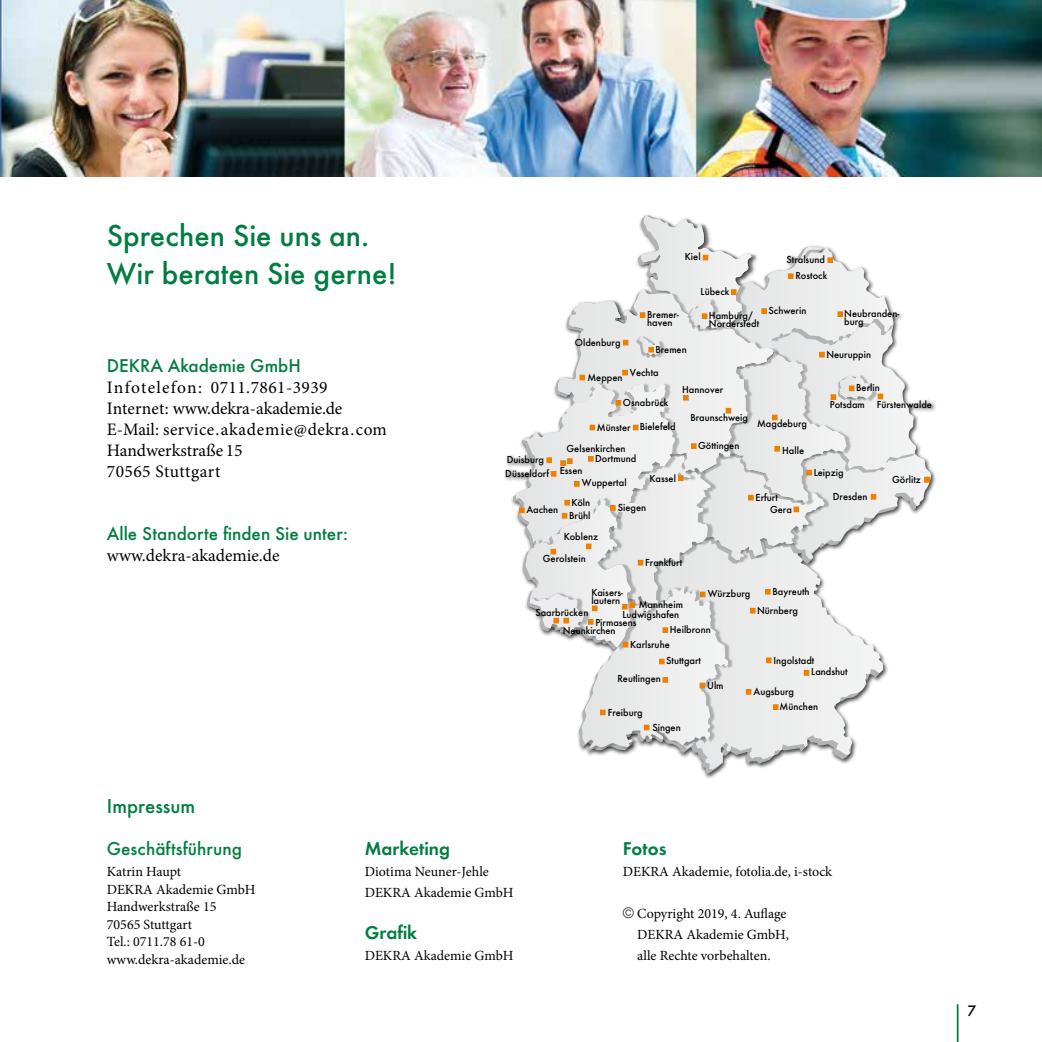
<style>
.page{position:relative;width:1042px;height:1042px;background:#fff}
.page>*{position:absolute;margin:0;border:0;box-sizing:border-box;transform-origin:0 0}
.t1{font:500 31.5px/37.8px "Futura TOT";color:#007d40}
.t2{font:500 21px "Futura TOT";color:#007d40}
.t3{font:500 19.25px "Futura TOT";color:#007d40}
.t4{font:19.25px "Futura TOT Dem";color:#007d40}
.t5{font:17.5px/21px "Minion Pro";letter-spacing:.01em;color:#000}
.t6{font:500 15.75px "Futura TOT";color:#000}
.t7{font:14px/17.5px "Minion Pro";color:#000}
.t8{font:500 10.5px/8.2px "Futura TOT";color:#000}
.s1{font-family:"Futura Com";color:#3e3d40}
</style>
<div class="page">
<img style="left:0;top:0;width:1042px;height:176px">
<hr style="left:957px;top:1004px;width:1px;height:38px;background:#007d40">
<svg style="left:678px;top:751px;width:178px;height:18px"></svg>
<svg style="left:513px;top:215px;width:419px;height:536px"></svg>
<h1 class="t1" style="left:107px;top:217px;width:291px">Sprechen Sie uns an.<br>Wir beraten Sie gerne!</h1>
<h3 class="t3" style="left:107px;top:354px;width:195px">DEKRA Akademie GmbH</h3>
<h3 class="t5" style="left:107px;top:377px;width:282px">Infotelefon: 0711.7861-3939<br>Internet: www.dekra-akademie.de<br>E-Mail: service.akademie@dekra.com<br>Handwerkstraße 15<br>70565 Stuttgart</h3>
<h3 class="t3" style="left:107px;top:522px;width:242px">Alle Standorte finden Sie unter:</h3>
<h3 class="t5" style="left:107px;top:545px;width:174px">www.dekra-akademie.de</h3>
<h2 class="t2" style="left:107px;top:794px;width:90px">Impressum</h2>
<p class="t8" style="left:575px;top:338px;width:47px">Oldenburg</p>
<p class="t8" style="left:685px;top:253px;width:17px">Kiel</p>
<p class="t8" style="left:786px;top:256px;width:40px">Stralsund</p>
<p class="t8" style="left:795px;top:271px;width:33px">Rostock</p>
<p class="t8" style="left:700px;top:287px;width:30px">Lübeck</p>
<p class="t8" style="left:647px;top:310px;width:33px">Bremer&shy;haven</p>
<p class="t8" style="left:709px;top:311px;width:52px">Hamburg/<br>Norderstedt</p>
<p class="t8" style="left:768px;top:306px;width:39px">Schwerin</p>
<p class="t8" style="left:844px;top:309px;width:57px">Neubranden&shy;burg</p>
<p class="t8" style="left:655px;top:345px;width:33px">Bremen</p>
<p class="t8" style="left:826px;top:350px;width:46px">Neuruppin</p>
<p class="t8" style="left:630px;top:368px;width:30px">Vechta</p>
<p class="t8" style="left:587px;top:373px;width:37px">Meppen</p>
<p class="t8" style="left:682px;top:386px;width:43px">Hannover</p>
<p class="t8" style="left:690px;top:413px;width:59px">Braunschweig</p>
<p class="t8" style="left:623px;top:398px;width:47px">Osnabrück</p>
<p class="t8" style="left:597px;top:422px;width:80px">Münster Bielefeld</p>
<p class="t8" style="left:566px;top:444px;width:60px">Gelsenkirchen</p>
<p class="t8" style="left:507px;top:455px;width:39px">Duisburg</p>
<p class="t8" style="left:595px;top:454px;width:43px">Dortmund</p>
<p class="t8" style="left:505px;top:469px;width:79px">Düsseldorf Essen</p>
<p class="t8" style="left:569px;top:495px;width:23px;line-height:13.1px">Köln<br>Brühl</p>
<p class="t8" style="left:649px;top:474px;width:28px">Kassel</p>
<p class="t8" style="left:582px;top:479px;width:46px">Wuppertal</p>
<p class="t8" style="left:618px;top:503px;width:30px">Siegen</p>
<p class="t8" style="left:526px;top:506px;width:33px">Aachen</p>
<p class="t8" style="left:564px;top:532px;width:36px">Koblenz</p>
<p class="t8" style="left:543px;top:554px;width:44px">Gerolstein</p>
<p class="t8" style="left:645px;top:558px;width:39px">Frankfurt</p>
<p class="t8" style="left:698px;top:441px;width:43px">Göttingen</p>
<p class="t8" style="left:856px;top:384px;width:25px">Berlin</p>
<p class="t8" style="left:757px;top:419px;width:52px">Magdeburg</p>
<p class="t8" style="left:782px;top:447px;width:23px">Halle</p>
<p class="t8" style="left:830px;top:400px;width:104px">Potsdam Fürstenwalde</p>
<p class="t8" style="left:814px;top:468px;width:31px">Leipzig</p>
<p class="t8" style="left:892px;top:475px;width:30px">Görlitz</p>
<p class="t8" style="left:755px;top:493px;width:24px">Erfurt</p>
<p class="t8" style="left:833px;top:492px;width:36px">Dresden</p>
<p class="t8" style="left:770px;top:505px;width:23px">Gera</p>
<p class="t8" style="left:708px;top:590px;width:44px">Würzburg</p>
<p class="t8" style="left:772px;top:587px;width:39px">Bayreuth</p>
<p class="t8" style="left:591px;top:588px;width:33px">Kaisers&shy;lautern</p>
<p class="t8" style="left:622px;top:600px;width:62px;line-height:9.8px;text-indent:16px">Mannheim<br>Ludwigshafen</p>
<p class="t8" style="left:757px;top:606px;width:42px">Nürnberg</p>
<p class="t8" style="left:811px;top:654px;width:38px;line-height:11.7px;text-indent:-38px">Ingolstadt<br>Landshut</p>
<p class="t8" style="left:535px;top:608px;width:54px">Saarbrücken</p>
<p class="t8" style="left:595px;top:618px;width:43px">Pirmasens</p>
<p class="t8" style="left:670px;top:626px;width:43px">Heilbronn</p>
<p class="t8" style="left:563px;top:626px;width:54px">Neunkirchen</p>
<p class="t8" style="left:630px;top:640px;width:41px">Karlsruhe</p>
<p class="t8" style="left:617px;top:675px;width:45px">Reutlingen</p>
<p class="t8" style="left:608px;top:709px;width:37px">Freiburg</p>
<p class="t8" style="left:652px;top:724px;width:30px">Singen</p>
<p class="t8" style="left:666px;top:657px;width:36px">Stuttgart</p>
<p class="t8" style="left:707px;top:681px;width:18px">Ulm</p>
<p class="t8" style="left:753px;top:687px;width:42px">Augsburg</p>
<p class="t8" style="left:779px;top:702px;width:40px">München</p>
<h3 class="t3" style="left:107px;top:837px;width:136px">Geschäftsführung</h3>
<h3 class="t7" style="left:107px;top:863px;width:150px">Katrin Haupt<br>DEKRA Akademie GmbH<br>Handwerkstraße 15<br>70565 Stuttgart<br>Tel.: 0711.78 61-0 www.dekra-akademie.de</h3>
<h3 class="t4" style="left:365px;top:837px;width:87px">Marketing</h3>
<h3 class="t7" style="left:365px;top:861px;width:150px;line-height:21px">Diotima Neuner-Jehle<br>DEKRA Akademie GmbH</h3>
<h3 class="t4" style="left:365px;top:921px;width:54px">Grafik</h3>
<h3 class="t7" style="left:365px;top:947px;width:150px">DEKRA Akademie GmbH</h3>
<h3 class="t4" style="left:623px;top:837px;width:45px">Fotos</h3>
<h3 class="t7" style="left:623px;top:863px;width:211px">DEKRA Akademie, fotolia.de, i-stock</h3>
<h3 class="t7" style="left:637px;top:903px;width:153px;line-height:21px;text-indent:-14px"><span class="s1">©</span> Copyright 2019, 4. Auflage<br>DEKRA Akademie GmbH, alle Rechte vorbehalten.</h3>
<h3 class="t6" style="left:967px;top:1001px;width:10px">7</h3>
</div>
